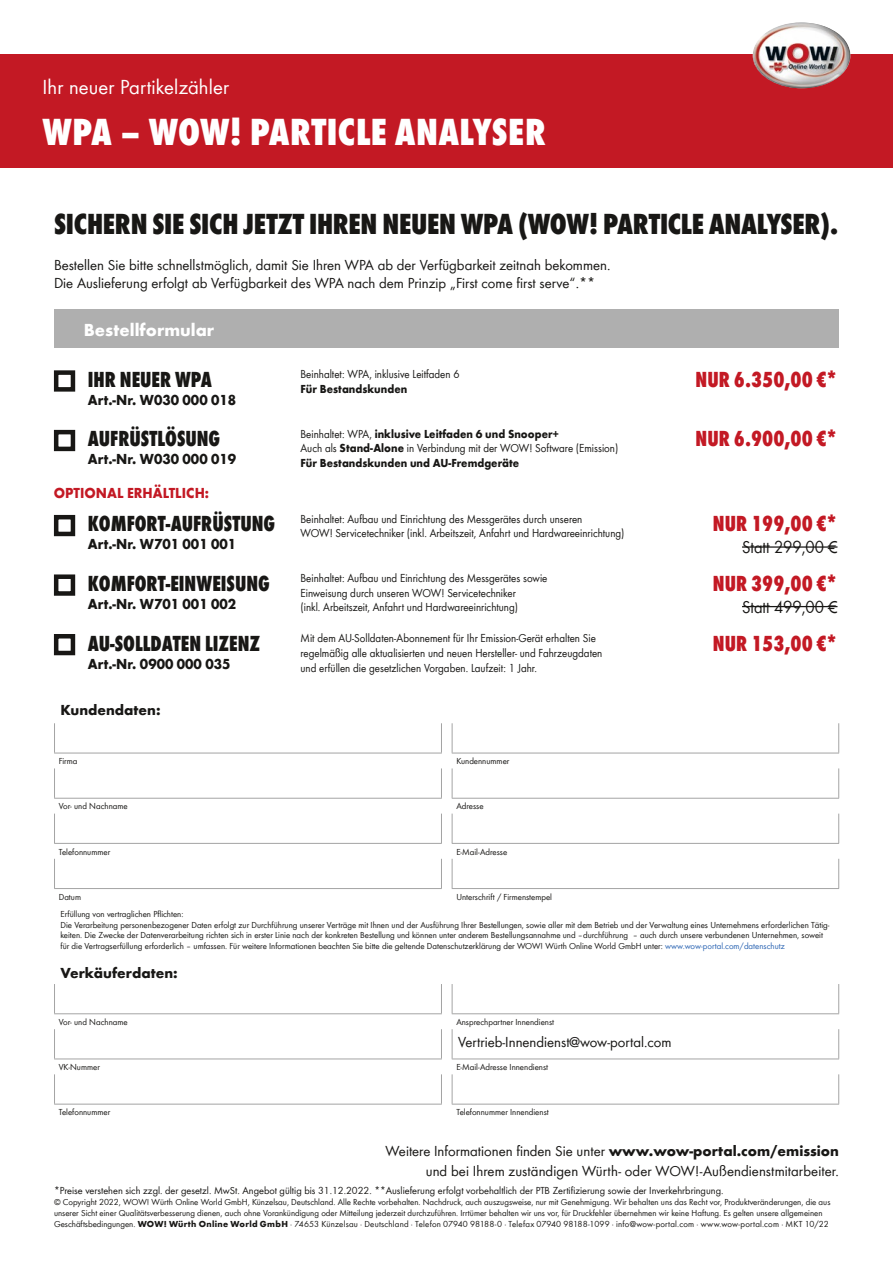
<style>
.page{position:relative;width:893px;height:1263px;background:#fff}
.page>*{position:absolute;margin:0;border:0;box-sizing:border-box;transform-origin:0 0}
.t1{font:39px "Wuerth Extra Bold Cond Caps";letter-spacing:.01em;color:#fff}
.t2{font:30px "Wuerth Extra Bold Cond Caps";letter-spacing:-.01em;color:#181715}
.t3{font:22.5px "Wuerth Extra Bold Cond Caps";color:#181715;scale:.93 1}
.t4{font:22.5px "Wuerth Extra Bold Cond Caps";color:#c31924;scale:.93 1}
.t5{font:21px "Wuerth";letter-spacing:.005em;color:#fff}
.t6{font:18px "Wuerth";color:#181715;scale:.93 1}
.t7{font:700 18px "Wuerth";color:#fff}
.t8{font:15px/19.5px "Wuerth";color:#181715;text-align:right}
.t9{font:700 15px "Wuerth";color:#181715;scale:.93 1}
.t10{font:700 15px "Wuerth";color:#181715}
.t11{font:700 15px "Wuerth";color:#c31924;scale:.93 1}
.t12{font:12px/14.4px "Wuerth";color:#181715;scale:.93 1}
.t13{font:700 12px/14.4px "Wuerth";color:#181715;scale:.93 1}
.t14{font:10.5px "Wuerth";color:#181715}
.t15{font:9px/10.8px "Wuerth";color:#181715}
.s1{font-weight:400}
.s2{color:#2c65b3}
.s3{font-weight:700}
</style>
<div class="page">
<hr style="left:54px;top:723px;width:1px;height:30px;background:#a4a4a4">
<hr style="left:441px;top:723px;width:1px;height:30px;background:#a4a4a4">
<hr style="left:452px;top:723px;width:1px;height:30px;background:#a4a4a4">
<hr style="left:838px;top:723px;width:1px;height:30px;background:#a4a4a4">
<hr style="left:54px;top:753px;width:388px;height:1px;background:#a4a4a4">
<hr style="left:452px;top:753px;width:387px;height:1px;background:#a4a4a4">
<svg style="left:54px;top:984px;width:1px;height:29px"></svg>
<svg style="left:441px;top:984px;width:1px;height:29px"></svg>
<svg style="left:452px;top:984px;width:1px;height:29px"></svg>
<svg style="left:838px;top:984px;width:1px;height:29px"></svg>
<hr style="left:54px;top:1013px;width:388px;height:1px;background:#a4a4a4">
<hr style="left:452px;top:1013px;width:387px;height:1px;background:#a4a4a4">
<hr style="left:54px;top:768px;width:1px;height:30px;background:#a4a4a4">
<hr style="left:441px;top:768px;width:1px;height:30px;background:#a4a4a4">
<hr style="left:452px;top:768px;width:1px;height:30px;background:#a4a4a4">
<hr style="left:838px;top:768px;width:1px;height:30px;background:#a4a4a4">
<hr style="left:54px;top:798px;width:388px;height:1px;background:#a4a4a4">
<hr style="left:452px;top:798px;width:387px;height:1px;background:#a4a4a4">
<svg style="left:54px;top:1029px;width:1px;height:29px"></svg>
<svg style="left:441px;top:1029px;width:1px;height:29px"></svg>
<svg style="left:452px;top:1029px;width:1px;height:29px"></svg>
<svg style="left:838px;top:1029px;width:1px;height:29px"></svg>
<hr style="left:54px;top:1058px;width:388px;height:1px;background:#a4a4a4">
<hr style="left:452px;top:1058px;width:387px;height:1px;background:#a4a4a4">
<svg style="left:54px;top:814px;width:1px;height:29px"></svg>
<svg style="left:441px;top:814px;width:1px;height:29px"></svg>
<svg style="left:452px;top:814px;width:1px;height:29px"></svg>
<svg style="left:838px;top:814px;width:1px;height:29px"></svg>
<hr style="left:54px;top:843px;width:388px;height:1px;background:#a4a4a4">
<hr style="left:452px;top:843px;width:387px;height:1px;background:#a4a4a4">
<svg style="left:54px;top:859px;width:1px;height:29px"></svg>
<svg style="left:441px;top:859px;width:1px;height:29px"></svg>
<svg style="left:452px;top:859px;width:1px;height:29px"></svg>
<svg style="left:838px;top:859px;width:1px;height:29px"></svg>
<hr style="left:54px;top:888px;width:388px;height:1px;background:#a4a4a4">
<hr style="left:452px;top:888px;width:387px;height:1px;background:#a4a4a4">
<hr style="left:54px;top:1074px;width:1px;height:30px;background:#a4a4a4">
<hr style="left:441px;top:1074px;width:1px;height:30px;background:#a4a4a4">
<hr style="left:452px;top:1074px;width:1px;height:30px;background:#a4a4a4">
<hr style="left:838px;top:1074px;width:1px;height:30px;background:#a4a4a4">
<hr style="left:54px;top:1104px;width:388px;height:1px;background:#a4a4a4">
<hr style="left:452px;top:1104px;width:387px;height:1px;background:#a4a4a4">
<div style="left:0;top:54px;width:893px;height:114px;background:#c31924"></div>
<img style="left:753px;top:22px;width:56px;height:41px">
<img style="left:754px;top:23px;width:96px;height:65px">
<div style="left:54px;top:309px;width:785px;height:39px;background:#afafaf"></div>
<div style="left:54px;top:370px;width:21px;height:22px;border:4px solid #181715"></div>
<div style="left:54px;top:430px;width:21px;height:21px;border:4px solid #181715"></div>
<div style="left:54px;top:515px;width:21px;height:21px;border:4px solid #181715"></div>
<hr style="left:742px;top:546px;width:95px;height:2px;background:#181715">
<div style="left:54px;top:574px;width:21px;height:22px;border:4px solid #181715"></div>
<hr style="left:742px;top:606px;width:95px;height:1px;background:#181715">
<div style="left:54px;top:634px;width:21px;height:21px;border:4px solid #181715"></div>
<h3 class="t5" style="left:43px;top:73px;width:188px">Ihr neuer Partikelzähler</h3>
<h1 class="t1" style="left:43px;top:104px;width:505px">WPA – WOW! PARTICLE ANALYSER</h1>
<h2 class="t2" style="left:54px;top:203px;width:786px">SICHERN SIE SICH JETZT IHREN NEUEN WPA (WOW! PARTICLE ANALYSER).</h2>
<h3 class="t8" style="left:54px;top:255px;width:558px;line-height:18px;text-align:left">Bestellen Sie bitte schnellstmöglich, damit Sie Ihren WPA ab der Verfügbarkeit zeitnah bekommen.<br>Die Auslieferung erfolgt ab Verfügbarkeit des WPA nach dem Prinzip „First come first serve“.**</h3>
<h3 class="t7" style="left:84px;top:316px;width:132px">Bestellformular</h3>
<h3 class="t3" style="left:88px;top:363px;width:135px">IHR NEUER WPA</h3>
<h3 class="t9" style="left:88px;top:389px;width:161px">Art.-Nr. W030 000 018</h3>
<h3 class="t3" style="left:88px;top:423px;width:144px">AUFRÜSTLÖSUNG</h3>
<h3 class="t9" style="left:88px;top:448px;width:161px">Art.-Nr. W030 000 019</h3>
<h3 class="t11" style="left:54px;top:482px;width:168px">OPTIONAL ERHÄLTLICH:</h3>
<h3 class="t3" style="left:88px;top:508px;width:203px">KOMFORT-AUFRÜSTUNG</h3>
<h3 class="t9" style="left:88px;top:533px;width:161px">Art.-Nr. W701 001 001</h3>
<h3 class="t3" style="left:88px;top:568px;width:197px">KOMFORT-EINWEISUNG</h3>
<h3 class="t9" style="left:88px;top:593px;width:161px">Art.-Nr. W701 001 002</h3>
<h3 class="t3" style="left:88px;top:627px;width:187px">AU-SOLLDATEN LIZENZ</h3>
<h3 class="t9" style="left:88px;top:652px;width:155px">Art.-Nr. 0900 000 035</h3>
<h3 class="t10" style="left:61px;top:699px;width:102px">Kundendaten:</h3>
<h3 class="t12" style="left:301px;top:366px;width:172px">Beinhaltet: WPA, inklusive Leitfaden 6</h3>
<h3 class="t13" style="left:301px;top:380px;width:116px">Für Bestandskunden</h3>
<h3 class="t4" style="left:695px;top:363px;width:154px">NUR 6.350,00 €*</h3>
<h3 class="t13" style="left:301px;top:426px;width:343px"><span class="s1">Beinhaltet: WPA,</span> inklusive Leitfaden 6 und Snooper+<br><span class="s1">Auch als</span> Stand-Alone <span class="s1">in Verbindung mit der WOW! Software (Emission)<br></span>Für Bestandskunden und AU-Fremdgeräte</h3>
<h3 class="t4" style="left:696px;top:423px;width:154px">NUR 6.900,00 €*</h3>
<h3 class="t12" style="left:301px;top:511px;width:350px">Beinhaltet: Aufbau und Einrichtung des Messgerätes durch unseren<br>WOW! Servicetechniker (inkl. Arbeitszeit, Anfahrt und Hardwareeinrichtung)</h3>
<h3 class="t4" style="left:713px;top:508px;width:136px">NUR 199,00 €*</h3>
<h3 class="t6" style="left:742px;top:535px;width:104px">Statt 299,00 €</h3>
<h3 class="t12" style="left:301px;top:571px;width:267px">Beinhaltet: Aufbau und Einrichtung des Messgerätes sowie<br>Einweisung durch unseren WOW! Servicetechniker<br>(inkl. Arbeitszeit, Anfahrt und Hardwareeinrichtung)</h3>
<h3 class="t4" style="left:713px;top:568px;width:136px">NUR 399,00 €*</h3>
<h3 class="t6" style="left:742px;top:594px;width:104px">Statt 499,00 €</h3>
<h3 class="t12" style="left:301px;top:630px;width:326px;line-height:15px">Mit dem AU-Solldaten-Abonnement für Ihr Emission-Gerät erhalten Sie regelmäßig alle aktualisierten und neuen Hersteller- und Fahrzeugdaten und erfüllen die gesetzlichen Vorgaben. Laufzeit: 1 Jahr.</h3>
<h3 class="t4" style="left:713px;top:627px;width:136px">NUR 153,00 €*</h3>
<p class="t15" style="left:59px;top:755px;width:20px">Firma</p>
<p class="t15" style="left:456px;top:755px;width:55px">Kundennummer</p>
<p class="t15" style="left:59px;top:800px;width:70px">Vor- und Nachname</p>
<p class="t15" style="left:456px;top:800px;width:29px">Adresse</p>
<p class="t15" style="left:59px;top:846px;width:53px">Telefonnummer</p>
<p class="t15" style="left:456px;top:846px;width:52px">E-Mail-Adresse</p>
<p class="t15" style="left:59px;top:891px;width:24px">Datum</p>
<p class="t15" style="left:456px;top:891px;width:97px">Unterschrift / Firmenstempel</p>
<p class="t15" style="left:61px;top:908px;width:770px">Erfüllung von vertraglichen Pflichten:<br>Die Verarbeitung personenbezogener Daten erfolgt zur Durchführung unserer Verträge mit Ihnen und der Ausführung Ihrer Bestellungen, sowie aller mit dem Betrieb und der Verwaltung eines Unternehmens erforderlichen Tätig&shy;keiten. Die Zwecke der Datenverarbeitung richten sich in erster Linie nach der konkreten Bestellung und können unter anderem Bestellungsannahme und –durchführung – auch durch unsere verbundenen Unternehmen, soweit für die Vertragserfüllung erforderlich – umfassen. Für weitere Informationen beachten Sie bitte die geltende Datenschutzerklärung der WOW! Würth Online World GmbH unter: <span class="s2">www.wow-portal.com/datenschutz</span></p>
<h3 class="t10" style="left:61px;top:962px;width:119px">Verkäuferdaten:</h3>
<p class="t15" style="left:59px;top:1016px;width:70px">Vor- und Nachname</p>
<p class="t15" style="left:456px;top:1016px;width:99px">Ansprechpartner Innendienst</p>
<h3 class="t8" style="left:458px;top:1031px;width:215px">Vertrieb-Innendienst@wow-portal.com</h3>
<p class="t15" style="left:59px;top:1061px;width:43px">VK-Nummer</p>
<p class="t15" style="left:456px;top:1061px;width:93px">E-Mail-Adresse Innendienst</p>
<p class="t15" style="left:59px;top:1106px;width:53px">Telefonnummer</p>
<p class="t15" style="left:456px;top:1106px;width:94px">Telefonnummer Innendienst</p>
<h3 class="t8" style="left:385px;top:1141px;width:455px">Weitere Informationen finden Sie unter <span class="s3">www.wow-portal.com/emission </span>und bei Ihrem zuständigen Würth- oder WOW!-Außendienstmitarbeiter.</h3>
<p class="t14" style="left:54px;top:1184px;width:671px">*Preise verstehen sich zzgl. der gesetzl. MwSt. Angebot gültig bis 31.12.2022. **Auslieferung erfolgt vorbehaltlich der PTB Zertifizierung sowie der Inverkehrbringung.</p>
<p class="t15" style="left:54px;top:1196px;width:778px">© Copyright 2022, WOW! Würth Online World GmbH, Künzelsau, Deutschland. Alle Rechte vorbehalten. Nachdruck, auch auszugsweise, nur mit Genehmigung. Wir behalten uns das Recht vor, Produktveränderungen, die aus unserer Sicht einer Qualitätsverbesserung dienen, auch ohne Vorankündigung oder Mitteilung jederzeit durchzuführen. Irrtümer behalten wir uns vor, für Druckfehler übernehmen wir keine Haftung. Es gelten unsere allgemeinen<br>Geschäftsbedingungen. <span class="s3">WOW! Würth Online World GmbH</span> · 74653 Künzelsau · Deutschland · Telefon 07940 98188-0 · Telefax 07940 98188-1099 · info@wow-portal.com · www.wow-portal.com · MKT 10/22</p>
</div>
